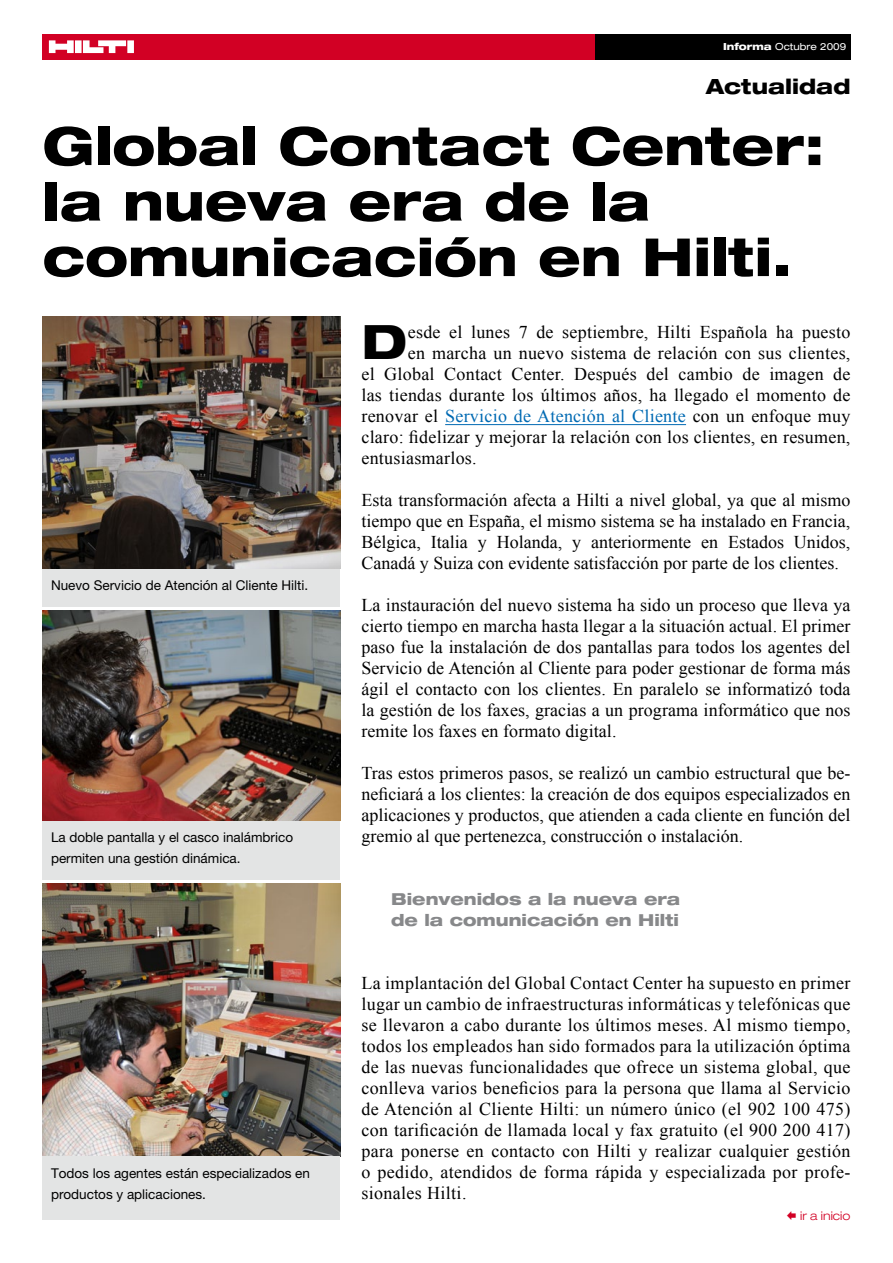
<style>
.page{position:relative;width:893px;height:1263px;background:#fff}
.page>*{position:absolute;margin:0;border:0;box-sizing:border-box;transform-origin:0 0}
._00_TITULO_2{font:800 expanded 52.5px/55.5px "Helvetica Neue LT Pro";color:#000}
._01_TEX_capitular{font:800 expanded 47.4px "Helvetica Neue LT Pro";color:#000}
.t1{font:800 expanded 21px "Helvetica Neue LT Pro";color:#000}
._00_TEX_generico{font:18px/21px "Times New Roman";color:#000;text-align:justify}
._01_TEX_capitular-2{font:18px "Times New Roman";letter-spacing:.015em;color:#000}
._01_TEX_capitular-3{font:18px "Times New Roman";letter-spacing:.015em;color:#006ab3}
._03_DESTACADO{font:800 expanded 16.5px/21px "Helvetica Neue LT Pro";color:#87888a}
.t2{font:13.5px/21px "Helvetica Neue LT Pro";color:#000}
.t3{font:300 expanded 12px "Helvetica Neue LT Pro";color:#d20024}
.t4{font:expanded 9.75px "Helvetica Neue LT Pro";color:#fff}
.s1{font-weight:800}
.s2{color:#000}
</style>
<div class="page">
<div style="left:43px;top:34px;width:552px;height:26px;background:#d20024"></div>
<svg style="left:49px;top:40px;width:85px;height:13px"></svg>
<div style="left:595px;top:34px;width:255px;height:26px;background:#000"></div>
<hr style="left:445px;top:424px;width:241px;height:1px;background:#006ab3">
<img style="left:43px;top:317px;width:297px;height:252px">
<img style="left:43px;top:611px;width:297px;height:210px">
<img style="left:43px;top:884px;width:297px;height:273px">
<div style="left:43px;top:569px;width:297px;height:37px;background:#e3e4e4"></div>
<div style="left:43px;top:821px;width:297px;height:58px;background:#e3e4e4"></div>
<div style="left:43px;top:1157px;width:297px;height:63px;background:#e3e4e4"></div>
<p class="t4" style="left:723px;top:41px;width:125px"><span class="s1">Informa</span> Octubre 2009</p>
<p class="t1" style="left:706px;top:73px;width:146px">Actualidad</p>
<p class="_00_TITULO_2" style="left:43px;top:117px;width:784px">Global Contact Center: la nueva era de la comunicación en Hilti.</p>
<p class="t2" style="left:51px;top:574px;width:259px">Nuevo Servicio de Atención al Cliente Hilti.</p>
<p class="t2" style="left:51px;top:826px;width:244px">La doble pantalla y el casco inalámbrico permiten una gestión dinámica.</p>
<p class="t2" style="left:51px;top:1162px;width:261px">Todos los agentes están especializados en productos y aplicaciones.</p>
<p class="_01_TEX_capitular" style="left:361px;top:311px;width:47px">D</p>
<p class="_01_TEX_capitular-2" style="left:408px;top:319px;width:444px">esde el lunes 7 de septiembre, Hilti Española ha puesto</p>
<p class="_01_TEX_capitular-2" style="left:408px;top:340px;width:444px">en marcha un nuevo sistema de relación con sus clientes,</p>
<p class="_01_TEX_capitular-2" style="left:361px;top:361px;width:491px">el Global Contact Center. Después del cambio de imagen de</p>
<p class="_01_TEX_capitular-2" style="left:361px;top:382px;width:491px">las tiendas durante los últimos años, ha llegado el momento de</p>
<p class="_01_TEX_capitular-3" style="left:361px;top:403px;width:490px"><span class="s2">renovar el</span> Servicio de Atención al Cliente <span class="s2">con un enfoque muy</span></p>
<p class="_01_TEX_capitular-2" style="left:361px;top:424px;width:490px">claro: fidelizar y mejorar la relación con los clientes, en resumen,</p>
<p class="_01_TEX_capitular-2" style="left:361px;top:445px;width:117px">entusiasmarlos.</p>
<p class="_00_TEX_generico" style="left:361px;top:489px;width:490px">Esta transformación afecta a Hilti a nivel global, ya que al mismo tiempo que en España, el mismo sistema se ha instalado en Francia, Bélgica, Italia y Holanda, y anteriormente en Estados Unidos, Canadá y Suiza con evidente satisfacción por parte de los clientes.</p>
<p class="_00_TEX_generico" style="left:361px;top:594px;width:491px">La instauración del nuevo sistema ha sido un proceso que lleva ya cierto tiempo en marcha hasta llegar a la situación actual. El primer paso fue la instalación de dos pantallas para todos los agentes del Servicio de Atención al Cliente para poder gestionar de forma más ágil el contacto con los clientes. En paralelo se informatizó toda la gestión de los faxes, gracias a un programa informático que nos remite los faxes en formato digital.</p>
<p class="_00_TEX_generico" style="left:361px;top:762px;width:491px">Tras estos primeros pasos, se realizó un cambio estructural que be&shy;neficiará a los clientes: la creación de dos equipos especializados en aplicaciones y productos, que atienden a cada cliente en función del gremio al que pertenezca, construcción o instalación.</p>
<p class="_03_DESTACADO" style="left:391px;top:888px;width:291px">Bienvenidos a la nueva era de la comunicación en Hilti</p>
<p class="_00_TEX_generico" style="left:361px;top:972px;width:491px">La implantación del Global Contact Center ha supuesto en primer lugar un cambio de infraestructuras informáticas y telefónicas que se llevaron a cabo durante los últimos meses. Al mismo tiempo, todos los empleados han sido formados para la utilización óptima de las nuevas funcionalidades que ofrece un sistema global, que conlleva varios beneficios para la persona que llama al Servicio de Atención al Cliente Hilti: un número único (el 902 100 475) con tarificación de llamada local y fax gratuito (el 900 200 417) para ponerse en contacto con Hilti y realizar cualquier gestión o pedido, atendidos de forma rápida y especializada por profe&shy;sionales Hilti.</p>
<p class="t3" style="left:800px;top:1209px;width:52px">ir a inicio</p>
</div>
